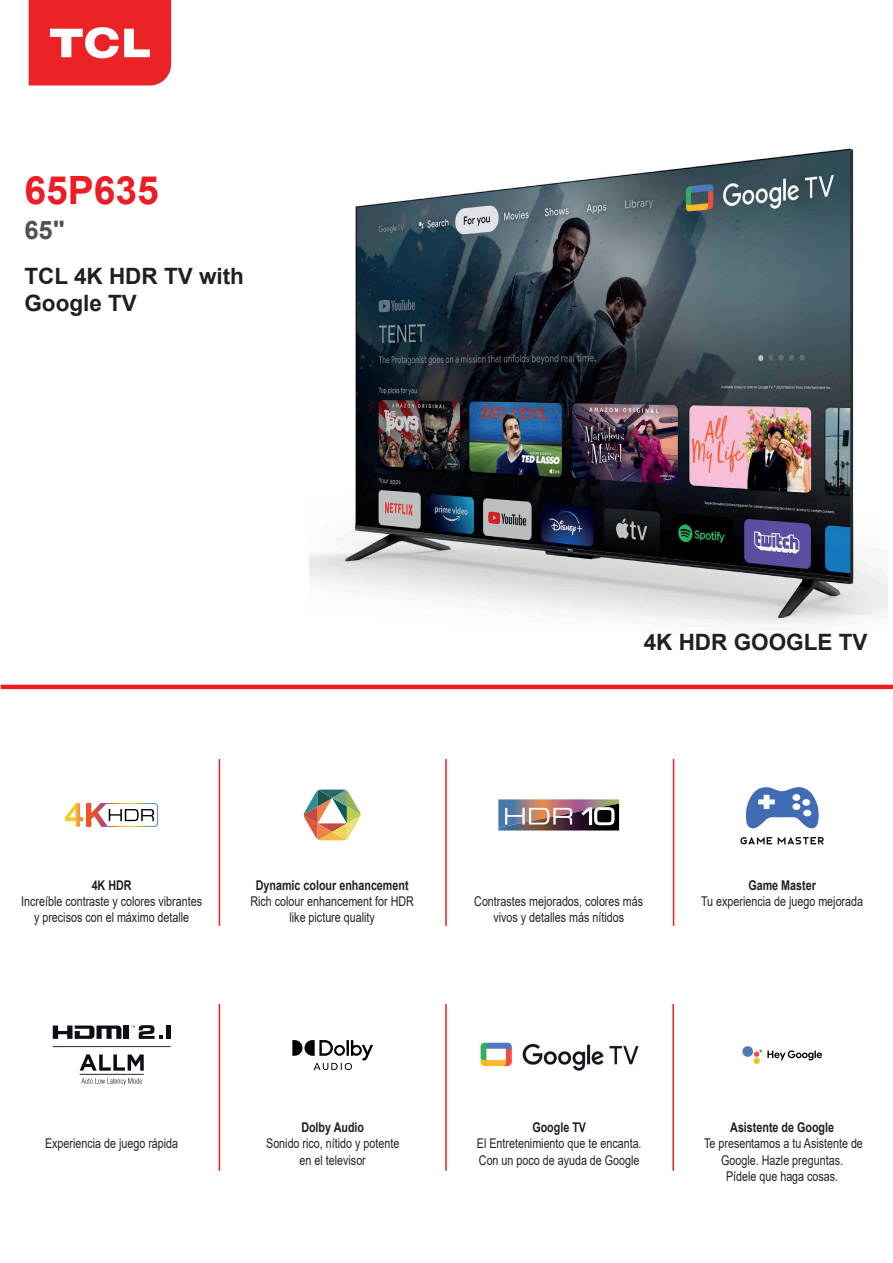
<style>
.page{position:relative;width:893px;height:1263px;background:#fff}
.page>*{position:absolute;margin:0;border:0;box-sizing:border-box;transform-origin:0 0}
.t1{font:700 39px "Arial";color:#ee1c25}
.t2{font:700 25.5px "Arial";color:#4f5252}
.t3{font:700 22.5px/27px "Arial";color:#231f20}
.t4{font:13.35px/16px "Arial";color:#231f20;text-align:center;scale:.8 1}
.t5{font:700 13.35px "Arial";color:#231f20;scale:.8 1}
</style>
<div class="page">
<img style="left:309px;top:148px;width:579px;height:481px">
<svg style="left:29px;top:0;width:142px;height:85px;background:#ee3f41"></svg>
<hr style="left:1px;top:685px;width:892px;height:4px;background:#ee1d23">
<hr style="left:219px;top:759px;width:1px;height:167px;background:#ee1d23">
<hr style="left:445px;top:759px;width:2px;height:167px;background:#ee1d23">
<hr style="left:673px;top:759px;width:1px;height:167px;background:#ee1d23">
<hr style="left:219px;top:1004px;width:1px;height:167px;background:#ee1d23">
<hr style="left:445px;top:1004px;width:2px;height:167px;background:#ee1d23">
<hr style="left:672px;top:1004px;width:2px;height:167px;background:#ee1d23">
<svg style="left:304px;top:789px;width:57px;height:51px"></svg>
<svg style="left:754px;top:1050px;width:68px;height:10px"></svg>
<div style="left:753px;top:1058px;width:7px;height:6px;background:#fcba28;border-radius:50%"></div>
<div style="left:742px;top:1046px;width:11px;height:11px;background:#4c7cbf;border-radius:50%"></div>
<svg style="left:292px;top:1040px;width:81px;height:30px"></svg>
<svg style="left:498px;top:799px;width:122px;height:31px;background:#85747b"></svg>
<div style="left:124px;top:1025px;width:5px;height:14px;background:#0e0d15"></div>
<svg style="left:53px;top:1025px;width:68px;height:14px"></svg>
<svg style="left:131px;top:1025px;width:31px;height:14px"></svg>
<div style="left:166px;top:1025px;width:5px;height:14px;background:#0e0d15"></div>
<hr style="left:53px;top:1046px;width:118px;height:1px;background:#0e0d15">
<svg style="left:80px;top:1054px;width:64px;height:16px"></svg>
<hr style="left:80px;top:1074px;width:64px;height:1px;background:#0e0d15">
<svg style="left:81px;top:1078px;width:61px;height:7px"></svg>
<img style="left:480px;top:1042px;width:159px;height:29px">
<svg style="left:740px;top:837px;width:32px;height:7px"></svg>
<svg style="left:778px;top:837px;width:46px;height:7px"></svg>
<svg style="left:745px;top:787px;width:74px;height:42px"></svg>
<svg style="left:65px;top:803px;width:93px;height:24px"></svg>
<h1 class="t1" style="left:24px;top:163px;width:136px">65P635</h1>
<h2 class="t2" style="left:24px;top:212px;width:42px">65 "</h2>
<h3 class="t3" style="left:24px;top:263px;width:221px">TCL 4K HDR TV with<br>Google TV</h3>
<h3 class="t3" style="left:644px;top:629px;width:225px">4K HDR GOOGLE TV</h3>
<p class="t5" style="left:92px;top:876px;width:51px">4K HDR</p>
<p class="t4" style="left:21px;top:893px;width:228px">Increíble contraste y colores vibrantes y precisos con el máximo detalle</p>
<p class="t5" style="left:256px;top:876px;width:192px">Dynamic colour enhancement</p>
<p class="t4" style="left:250px;top:893px;width:206px">Rich colour enhancement for HDR like picture quality</p>
<p class="t4" style="left:474px;top:893px;width:213px">Contrastes mejorados, colores más vivos y detalles más nítidos</p>
<p class="t5" style="left:748px;top:876px;width:86px">Game Master</p>
<p class="t4" style="left:701px;top:893px;width:204px">Tu experiencia de juego mejorada</p>
<p class="t4" style="left:45px;top:1136px;width:168px">Experiencia de juego rápida</p>
<p class="t5" style="left:301px;top:1118px;width:80px">Dolby Audio</p>
<p class="t4" style="left:266px;top:1135px;width:168px">Sonido rico, nítido y potente en el televisor</p>
<p class="t5" style="left:532px;top:1118px;width:69px">Google TV</p>
<p class="t4" style="left:477px;top:1135px;width:207px;text-align:left">El Entretenimiento que te encanta.<br>Con un poco de ayuda de Google</p>
<p class="t5" style="left:730px;top:1118px;width:131px">Asistente de Google</p>
<p class="t4" style="left:704px;top:1135px;width:200px">Te presentamos a tu Asistente de<br>Google. Hazle preguntas.<br>Pídele que haga cosas.</p>
</div>
